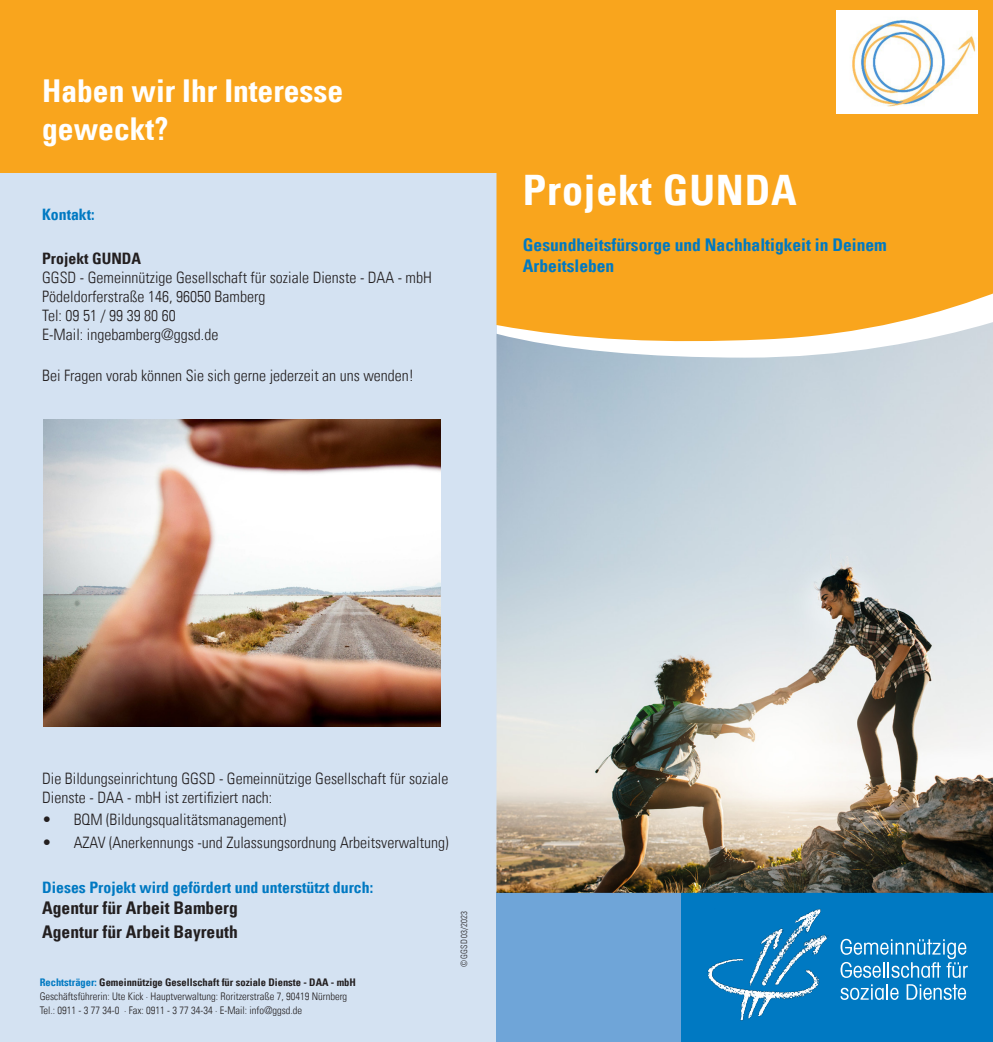
<style>
.page{position:relative;width:993px;height:1042px;background:#fff}
.page>*{position:absolute;margin:0;border:0;box-sizing:border-box;transform-origin:0 0}
.t1{font:42px "Univers Com 67 Bold Cond";letter-spacing:.02em;color:#fff}
.t2{font:31.5px/37.8px "Univers Com 67 Bold Cond";color:#fff}
.t3{font:17.5px/21px "Univers Com 67 Bold Cond";color:#0079c2}
.t4{font:17.5px "Univers Com 67 Bold Cond";color:#231f20}
.t5{font:15.75px/18.9px "Univers Com 47 Light Cond";color:#231f20}
.t6{font:15.75px "Univers Com 67 Bold Cond";color:#0079c2}
.t7{font:10.5px "Univers Com 47 Light Cond";color:#231f20}
.ZW{font:10.5px "Univers Com 67 Bold Cond";color:#231f20}
.t8{font:8.75px "Univers Com 47 Light Cond";color:#231f20}
.s1{font-family:"Univers Com 67 Bold Cond"}
.s2{color:#0079c2}
</style>
<div class="page">
<div style="left:0;top:0;width:496px;height:174px;background:#f9a51d"></div>
<div style="left:0;top:174px;width:496px;height:868px;background:#d4e2f2"></div>
<div style="left:496px;top:0;width:496px;height:322px;background:#f9a51d"></div>
<div style="left:680px;top:893px;width:312px;height:149px;background:#0079c2"></div>
<svg style="left:840px;top:939px;width:127px;height:39px"></svg>
<svg style="left:840px;top:984px;width:58px;height:16px"></svg>
<svg style="left:906px;top:984px;width:59px;height:16px"></svg>
<img style="left:707px;top:909px;width:122px;height:112px">
<div style="left:496px;top:893px;width:184px;height:149px;background:#6fa5d8"></div>
<img style="left:496px;top:322px;width:496px;height:571px">
<img style="left:43px;top:419px;width:397px;height:307px">
<img style="left:836px;top:11px;width:141px;height:102px">
<p class="t2" style="left:42px;top:72px;width:302px">Haben wir Ihr Interesse geweckt?</p>
<p class="t6" style="left:42px;top:204px;width:54px">Kontakt:</p>
<p class="t5" style="left:42px;top:249px;width:391px"><span class="s1">Projekt GUNDA<br></span>GGSD - Gemeinnützige Gesellschaft für soziale Dienste - DAA - mbH Pödeldorferstraße 146, 96050 Bamberg<br>Tel: 09 51 / 99 39 80 60<br>E-Mail: ingebamberg@ggsd.de</p>
<p class="t5" style="left:42px;top:366px;width:373px">Bei Fragen vorab können Sie sich gerne jederzeit an uns wenden!</p>
<p class="t1" style="left:522px;top:165px;width:275px">Projekt GUNDA</p>
<p class="t3" style="left:522px;top:234px;width:365px">Gesundheitsfürsorge und Nachhaltigkeit in Deinem<br>Arbeitsleben</p>
<p class="t5" style="left:42px;top:769px;width:407px">Die Bildungseinrichtung GGSD - Gemeinnützige Gesellschaft für soziale<br>Dienste - DAA - mbH ist zertifiziert nach:</p>
<p class="t5" style="left:42px;top:810px;width:246px">• BQM (Bildungsqualitätsmanagement)</p>
<p class="t5" style="left:42px;top:833px;width:408px">• AZAV (Anerkennungs -und Zulassungsordnung Arbeitsverwaltung)</p>
<p class="t6" style="left:42px;top:877px;width:332px">Dieses Projekt wird gefördert und unterstützt durch:</p>
<p class="t4" style="left:42px;top:896px;width:197px">Agentur für Arbeit Bamberg</p>
<p class="t4" style="left:42px;top:921px;width:197px">Agentur für Arbeit Bayreuth</p>
<p class="ZW" style="left:40px;top:976px;width:317px"><span class="s2">Rechtsträger:</span> Gemeinnützige Gesellschaft für soziale Dienste - DAA - mbH</p>
<p class="t7" style="left:40px;top:990px;width:309px">Geschäftsführerin: Ute Kick · Hauptverwaltung: Roritzerstraße 7, 90419 Nürnberg</p>
<p class="t7" style="left:40px;top:1004px;width:264px">Tel.: 0911 - 3 77 34-0 · Fax: 0911 - 3 77 34-34 · E-Mail: info@ggsd.de</p>
<p class="t8" style="left:458px;top:967px;width:58px;rotate:-90deg">© GGSD 03/2023</p>
</div>
